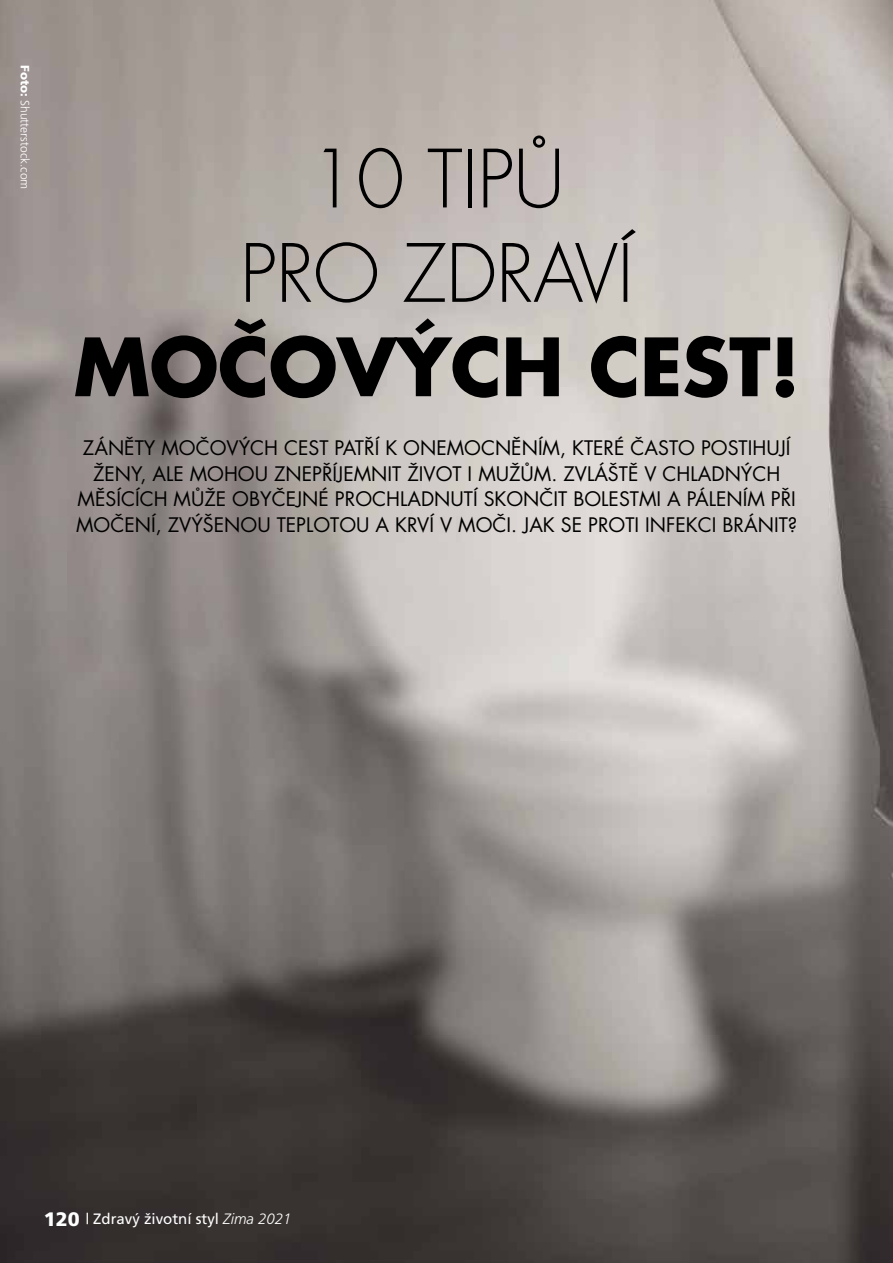
<style>
.page{position:relative;width:893px;height:1263px;background:#fff}
.page>*{position:absolute;margin:0;border:0;box-sizing:border-box;transform-origin:0 0}
.t1{font:300 78px/94.3px "Futura CE";letter-spacing:-.01em;color:#000;text-align:center}
.t2{font:700 78px "Futura CE";letter-spacing:-.01em;color:#000}
.t3{font:19.5px/25.5px "Futura CE";color:#000;text-align:center}
.t4{font:15px "Frutiger CE";color:#fff}
.t5{font:300 12px "Frutiger CE";color:#fff}
.s1{font-weight:900}
.s2{font-weight:900;font-size:19.5px}
.s3{font-weight:300;font-style:italic}
</style>
<div class="page">
<img style="left:0;top:0;width:893px;height:1263px">
<p class="t5" style="left:32px;top:65px;width:126px;rotate:90deg"><span class="s1">Foto:</span> Shutterstock.com</p>
<h1 class="t1" style="left:240px;top:136px;width:395px">10 TIPŮ<br>PRO ZDRAVÍ</h1>
<h1 class="t2" style="left:74px;top:318px;width:728px">MOČOVÝCH CEST!</h1>
<p class="t3" style="left:76px;top:436px;width:723px">ZÁNĚTY MOČOVÝCH CEST PATŘÍ K ONEMOCNĚNÍM, KTERÉ ČASTO POSTIHUJÍ ŽENY, ALE MOHOU ZNEPŘÍJEMNIT ŽIVOT I MUŽŮM. ZVLÁŠTĚ V CHLADNÝCH MĚSÍCÍCH MŮŽE OBYČEJNÉ PROCHLADNUTÍ SKONČIT BOLESTMI A PÁLENÍM PŘI MOČENÍ, ZVÝŠENOU TEPLOTOU A KRVÍ V MOČI. JAK SE PROTI INFEKCI BRÁNIT?</p>
<p class="t4" style="left:44px;top:1210px;width:249px"><span class="s2">120</span> | Zdravý životní styl <span class="s3">Zima 2021</span></p>
</div>
